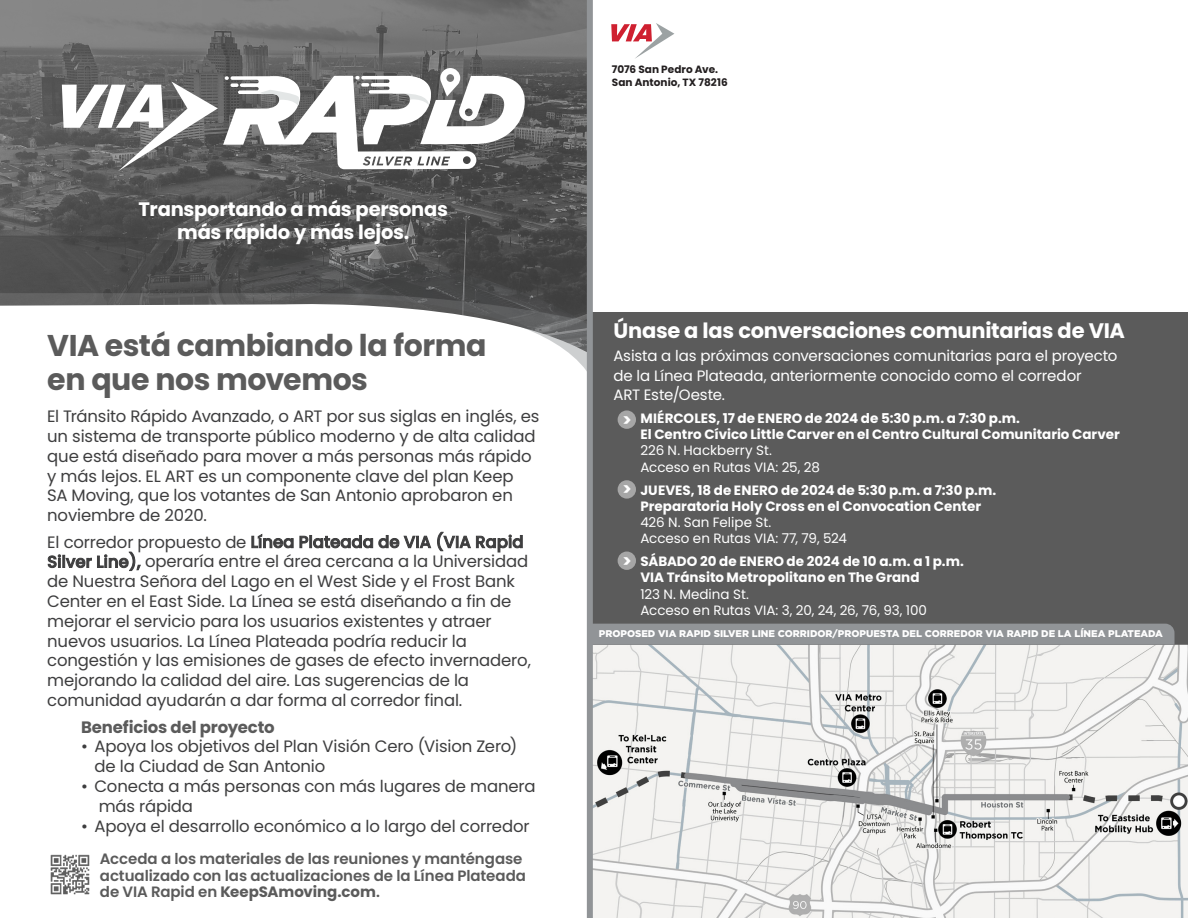
<style>
.page{position:relative;width:1188px;height:918px;background:#fff}
.page>*{position:absolute;margin:0;border:0;box-sizing:border-box;transform-origin:0 0}
.t1{font:700 30px/34.5px "Poppins";letter-spacing:-.015em;color:#5b5b5b}
.t2{font:700 21px "Poppins";letter-spacing:-.015em;color:#fff}
.t3{font:700 19.5px/23.4px "Poppins";letter-spacing:-.01em;color:#fff;text-align:center}
.t4{font:700 17.25px "Poppins";color:#fff}
.t5{font:16.5px/19.8px "Poppins";letter-spacing:-.01em;color:#3e3e3f}
.t6{font:700 16.5px "Poppins";letter-spacing:-.01em;color:#5b5b5b}
.t7{font:15px/19.5px "Poppins";letter-spacing:-.005em;color:#fff}
.t8{font:600 15px/16.5px "Poppins";letter-spacing:-.005em;color:#5b5b5b}
.t9{font:700 13.5px/16.2px "Poppins";color:#fff}
.t10{font:700 10.5px/12.6px "Poppins";letter-spacing:.005em;color:#231f20}
.t11{font:900 9.75px "Gotham";color:#fff}
.s1{font-weight:500}
.s2{font-weight:700}
.s3{font-weight:400}
</style>
<div class="page">
<img style="left:0;top:0;width:587px;height:395px">
<svg style="left:0;top:260px;width:587px;height:120px"></svg>
<div style="left:592px;top:279px;width:596px;height:639px;background:#5b5b5b"></div>
<div style="left:588px;top:0;width:600px;height:311px;background:#fff"></div>
<img style="left:593px;top:645px;width:595px;height:273px">
<img style="left:50px;top:854px;width:40px;height:41px">
<div style="left:587px;top:0;width:6px;height:918px;background:#919497"></div>
<svg style="left:62px;top:68px;width:463px;height:103px"></svg>
<div style="left:593px;top:624px;width:581px;height:21px;background:#919497"></div>
<svg style="left:611px;top:23px;width:63px;height:36px"></svg>
<div style="left:618px;top:410px;width:18px;height:19px;background:#a6a6a6;border-radius:50%"></div>
<div style="left:618px;top:480px;width:18px;height:19px;background:#a6a6a6;border-radius:50%"></div>
<div style="left:618px;top:552px;width:18px;height:18px;background:#a6a6a6;border-radius:50%"></div>
<p class="t3" style="left:139px;top:197px;width:311px">Transportando a más personas más rápido y más lejos.</p>
<p class="t1" style="left:47px;top:328px;width:441px">VIA está cambiando la forma en que nos movemos</p>
<p class="t5" style="left:47px;top:407px;width:494px">El Tránsito Rápido Avanzado, o ART por sus siglas en inglés, es un sistema de transporte público moderno y de alta calidad que está diseñado para mover a más personas más rápido y más lejos. EL ART es un componente clave del plan Keep<br>SA Moving, que los votantes de San Antonio aprobaron en noviembre de 2020.</p>
<p class="t5" style="left:47px;top:532px;width:485px">El corredor propuesto de <span class="s1">Línea Plateada de VIA (VIA Rapid Silver Line),</span> operaría entre el área cercana a la Universidad de Nuestra Señora del Lago en el West Side y el Frost Bank Center en el East Side. La Línea se está diseñando a fin de mejorar el servicio para los usuarios existentes y atraer nuevos usuarios. La Línea Plateada podría reducir la congestión y las emisiones de gases de efecto invernadero, mejorando la calidad del aire. Las sugerencias de la comunidad ayudarán a dar forma al corredor final.</p>
<p class="t6" style="left:81px;top:717px;width:195px">Beneficios del proyecto</p>
<p class="t5" style="left:94px;top:737px;width:424px;text-indent:-14px">• Apoya los objetivos del Plan Visión Cero (Vision Zero) de la Ciudad de San Antonio</p>
<p class="t5" style="left:99px;top:776px;width:438px;text-indent:-18px">• Conecta a más personas con más lugares de manera más rápida</p>
<p class="t5" style="left:81px;top:816px;width:450px">• Apoya el desarrollo económico a lo largo del corredor</p>
<p class="t8" style="left:100px;top:851px;width:428px">Acceda a los materiales de las reuniones y manténgase actualizado con las actualizaciones de la Línea Plateada de VIA Rapid en <span class="s2">KeepSAmoving.com</span>.</p>
<p class="t10" style="left:612px;top:63px;width:117px">7076 San Pedro Ave.<br>San Antonio, TX 78216</p>
<p class="t2" style="left:613px;top:319px;width:513px">Únase a las conversaciones comunitarias de VIA</p>
<p class="t7" style="left:613px;top:346px;width:506px">Asista a las próximas conversaciones comunitarias para el proyecto de la Línea Plateada, anteriormente conocido como el corredor<br>ART Este/Oeste.</p>
<p class="t9" style="left:640px;top:410px;width:481px">MIÉRCOLES, 17 de ENERO de 2024 de 5:30 p.m. a 7:30 p.m.<br>El Centro Cívico Little Carver en el Centro Cultural Comunitario Carver <span class="s3">226 N. Hackberry St.<br>Acceso en Rutas VIA: 25, 28</span></p>
<p class="t9" style="left:640px;top:482px;width:357px">JUEVES, 18 de ENERO de 2024 de 5:30 p.m. a 7:30 p.m.<br>Preparatoria Holy Cross en el Convocation Center <span class="s3">426 N. San Felipe St.<br>Acceso en Rutas VIA: 77, 79, 524</span></p>
<p class="t9" style="left:640px;top:553px;width:325px">SÁBADO 20 de ENERO de 2024 de 10 a.m. a 1 p.m.<br>VIA Tránsito Metropolitano en The Grand<br><span class="s3">123 N. Medina St.<br>Acceso en Rutas VIA: 3, 20, 24, 26, 76, 93, 100</span></p>
<p class="t4" style="left:623px;top:410px;width:11px">&gt;</p>
<p class="t4" style="left:623px;top:479px;width:11px">&gt;</p>
<p class="t4" style="left:623px;top:551px;width:11px">&gt;</p>
<p class="t11" style="left:599px;top:628px;width:566px">PROPOSED VIA RAPID SILVER LINE CORRIDOR/PROPUESTA DEL CORREDOR VIA RAPID DE LA LÍNEA PLATEADA</p>
</div>
